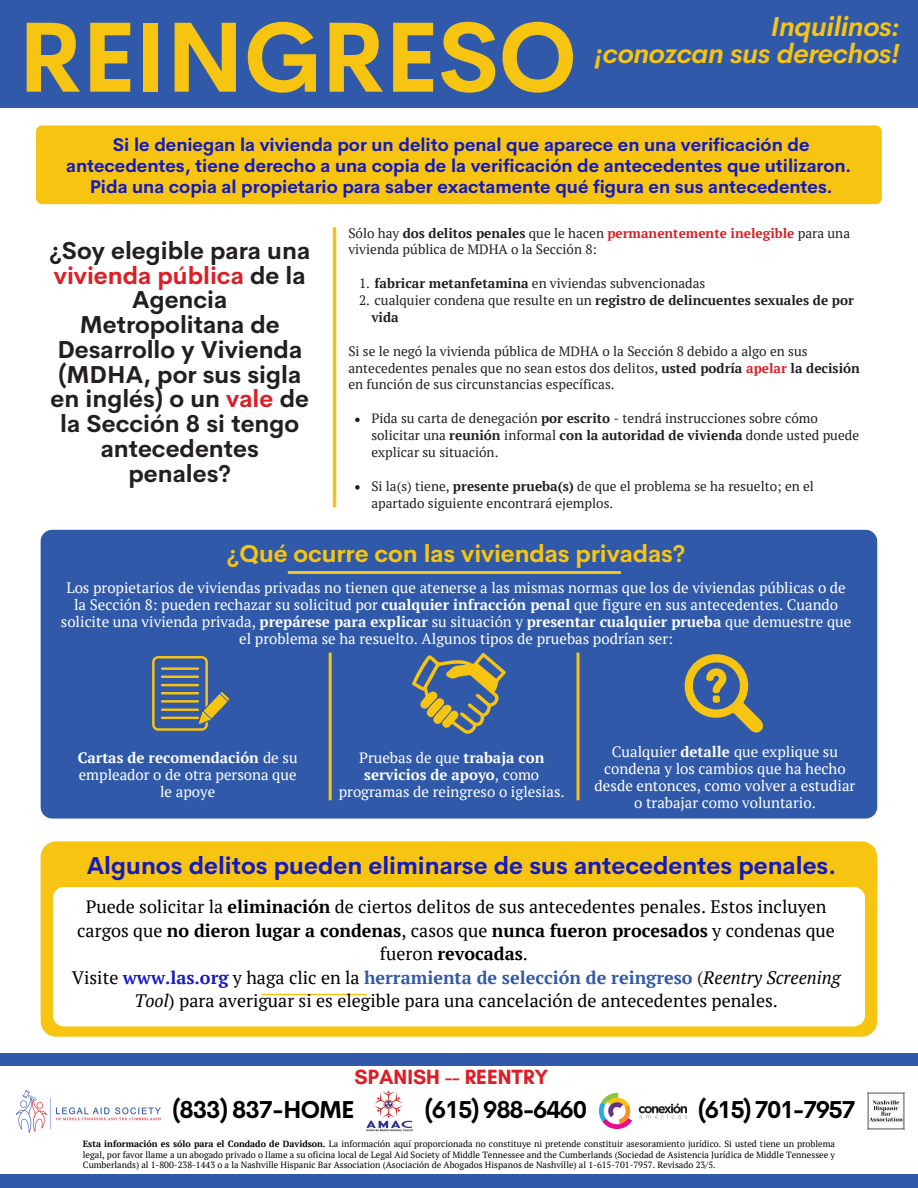
<style>
.page{position:relative;width:918px;height:1188px;background:#fff}
.page>*{position:absolute;margin:0;border:0;box-sizing:border-box;transform-origin:0 0}
.t1{font:700 97.8px "Cerebri Sans";letter-spacing:-.015em;color:#f7c411}
.t2{font:italic 700 27px "Cerebri Sans";letter-spacing:-.015em;color:#f7c411}
.t3{font:700 24px/24.8px "Cerebri Sans";color:#231f20;text-align:center}
.t4{font:700 24px "Cerebri Sans";color:#141bbf}
.t5{font:700 24px "Cerebri Sans";letter-spacing:-.05em;color:#000}
.t6{font:700 24px "Cerebri Sans";letter-spacing:-.005em;color:#f7c411}
.t7{font:700 21px "Glacial Indifference";color:#dc1f26}
.t8{font:18px/23.7px "PT Serif";color:#000;text-align:center}
.t9{font:700 18px/21.3px "Cerebri Sans";color:#141bbf;text-align:center}
.t10{font:15px/16.8px "PT Serif";color:#fff;text-align:center}
.t11{font:13.5px/16.8px "PT Serif";color:#231f20}
.t12{font:700 13.5px/16.8px "PT Serif";color:#231f20}
.t13{font:9px/10.5px "PT Serif";color:#000;text-align:justify}
.s1{color:#dc1f26}
.s2{font-weight:700}
.s3{font-weight:700;color:#dc1f26}
.s4{font-weight:400}
.s5{font-weight:700;color:#141bbf}
.s6{font-weight:700;color:#305aa9}
.s7{color:#231f20}
.s8{font-style:italic}
</style>
<div class="page">
<div style="left:0;top:0;width:918px;height:108px;background:#305aa9"></div>
<div style="left:0;top:1053px;width:918px;height:135px;background:#305aa9"></div>
<div style="left:0;top:1066px;width:918px;height:108px;background:#fff"></div>
<hr style="left:333px;top:227px;width:3px;height:280px;background:#f7c411">
<div style="left:36px;top:125px;width:846px;height:79px;background:#f7c411;border-radius:6px"></div>
<div style="left:41px;top:841px;width:836px;height:196px;background:#f7c411;border-radius:16px"></div>
<div style="left:53px;top:887px;width:812px;height:139px;background:#fff;border-radius:11px"></div>
<hr style="left:261px;top:994px;width:106px;height:1px;background:#f7c411">
<div style="left:41px;top:530px;width:836px;height:289px;background:#305aa9;border-radius:12px"></div>
<hr style="left:288px;top:571px;width:333px;height:3px;background:#f7c411">
<hr style="left:329px;top:653px;width:3px;height:147px;background:#f7c411">
<hr style="left:577px;top:653px;width:3px;height:147px;background:#f7c411">
<svg style="left:152px;top:656px;width:77px;height:75px"></svg>
<svg style="left:412px;top:653px;width:94px;height:81px"></svg>
<svg style="left:684px;top:654px;width:79px;height:79px"></svg>
<svg style="left:355px;top:418px;width:5px;height:4px"></svg>
<svg style="left:355px;top:485px;width:5px;height:5px"></svg>
<img style="left:867px;top:1092px;width:37px;height:38px">
<img style="left:599px;top:1093px;width:87px;height:35px">
<img style="left:17px;top:1090px;width:144px;height:42px">
<img style="left:366px;top:1091px;width:47px;height:41px">
<p class="t1" style="left:18px;top:-6px;width:561px">REINGRESO</p>
<p class="t2" style="left:771px;top:9px;width:130px">Inquilinos:</p>
<p class="t2" style="left:595px;top:36px;width:307px">¡conozcan sus derechos!</p>
<p class="t9" style="left:66px;top:134px;width:787px">Si le deniegan la vivienda por un delito penal que aparece en una verificación de antecedentes, tiene derecho a una copia de la verificación de antecedentes que utilizaron.</p>
<p class="t9" style="left:90px;top:176px;width:744px">Pida una copia al propietario para saber exactamente qué figura en sus antecedentes.</p>
<p class="t3" style="left:49px;top:238px;width:262px">¿Soy elegible para una <span class="s1">vivienda pública</span> de la<br>Agencia<br>Metropolitana de<br>Desarrollo y Vivienda (MDHA, por sus sigla en inglés) o un <span class="s1">vale</span> de la Sección 8 si tengo antecedentes penales?</p>
<p class="t11" style="left:348px;top:224px;width:503px">Sólo hay <span class="s2">dos delitos penales</span> que le hacen <span class="s3">permanentemente inelegible</span> para una vivienda pública de MDHA o la Sección 8:</p>
<p class="t11" style="left:359px;top:275px;width:348px">1. <span class="s2">fabricar metanfetamina</span> en viviendas subvencionadas</p>
<p class="t12" style="left:371px;top:292px;width:484px;text-indent:-12px"><span class="s4">2. cualquier condena que resulte en un</span> registro de delincuentes sexuales de por vida</p>
<p class="t11" style="left:348px;top:342px;width:513px">Si se le negó la vivienda pública de MDHA o la Sección 8 debido a algo en sus antecedentes penales que no sean estos dos delitos, <span class="s2">usted podría</span> <span class="s3">apelar</span> <span class="s2">la decisión </span>en función de sus circunstancias específicas.</p>
<p class="t11" style="left:371px;top:410px;width:489px">Pida su carta de denegación <span class="s2">por escrito</span> - tendrá instrucciones sobre cómo solicitar una <span class="s2">reunión</span> informal <span class="s2">con la autoridad de vivienda</span> donde usted puede explicar su situación.</p>
<p class="t11" style="left:371px;top:477px;width:444px">Si la(s) tiene, <span class="s2">presente prueba(s)</span> de que el problema se ha resuelto; en el apartado siguiente encontrará ejemplos.</p>
<p class="t6" style="left:227px;top:538px;width:460px">¿Qué ocurre con las viviendas privadas?</p>
<p class="t10" style="left:61px;top:579px;width:792px">Los propietarios de viviendas privadas no tienen que atenerse a las mismas normas que los de viviendas públicas o de la Sección 8: pueden rechazar su solicitud por <span class="s2">cualquier infracción penal</span> que figure en sus antecedentes. Cuando solicite una vivienda privada, <span class="s2">prepárese para explicar</span> su situación y <span class="s2">presentar cualquier prueba</span> que demuestre que el problema se ha resuelto. Algunos tipos de pruebas podrían ser:</p>
<p class="t10" style="left:78px;top:749px;width:221px"><span class="s2">Cartas de recomendación</span> de su empleador o de otra persona que le apoye</p>
<p class="t10" style="left:339px;top:749px;width:227px">Pruebas de que <span class="s2">trabaja con servicios de apoyo</span>, como programas de reingreso o iglesias.</p>
<p class="t10" style="left:595px;top:743px;width:262px">Cualquier <span class="s2">detalle</span> que explique su condena y los cambios que ha hecho desde entonces, como volver a estudiar o trabajar como voluntario.</p>
<p class="t4" style="left:87px;top:850px;width:751px">Algunos delitos pueden eliminarse de sus antecedentes penales.</p>
<p class="t8" style="left:77px;top:894px;width:759px">Puede solicitar la <span class="s2">eliminación</span> de ciertos delitos de sus antecedentes penales. Estos incluyen cargos que <span class="s2">no dieron lugar a condenas</span>, casos que <span class="s2">nunca fueron procesados</span> y condenas que fueron <span class="s2">revocadas</span>.</p>
<p class="t8" style="left:72px;top:965px;width:770px">Visite <span class="s5">www.las.org</span> y haga clic en la <span class="s6">herramienta de selección de reingreso</span> <span class="s7">(</span><span class="s8">Reentry Screening<br>Tool</span>) para averiguar si es elegible para una cancelación de antecedentes penales.</p>
<p class="t7" style="left:355px;top:1064px;width:196px">SPANISH -- REENTRY</p>
<p class="t5" style="left:172px;top:1094px;width:184px">(833) 837-HOME</p>
<p class="t5" style="left:425px;top:1094px;width:164px">(615) 988-6460</p>
<p class="t5" style="left:698px;top:1094px;width:159px">(615) 701-7957</p>
<p class="t13" style="left:83px;top:1139px;width:754px"><span class="s2">Esta información es sólo para el Condado de Davidson.</span> La información aquí proporcionada no constituye ni pretende constituir asesoramiento jurídico. Si usted tiene un problema legal, por favor llame a un abogado privado o llame a su oficina local de Legal Aid Society of Middle Tennessee and the Cumberlands (Sociedad de Asistencia Jurídica de Middle Tennessee y Cumberlands) al 1-800-238-1443 o a la Nashville Hispanic Bar Association (Asociación de Abogados Hispanos de Nashville) al 1-615-701-7957. Revisado 23/5.</p>
</div>
